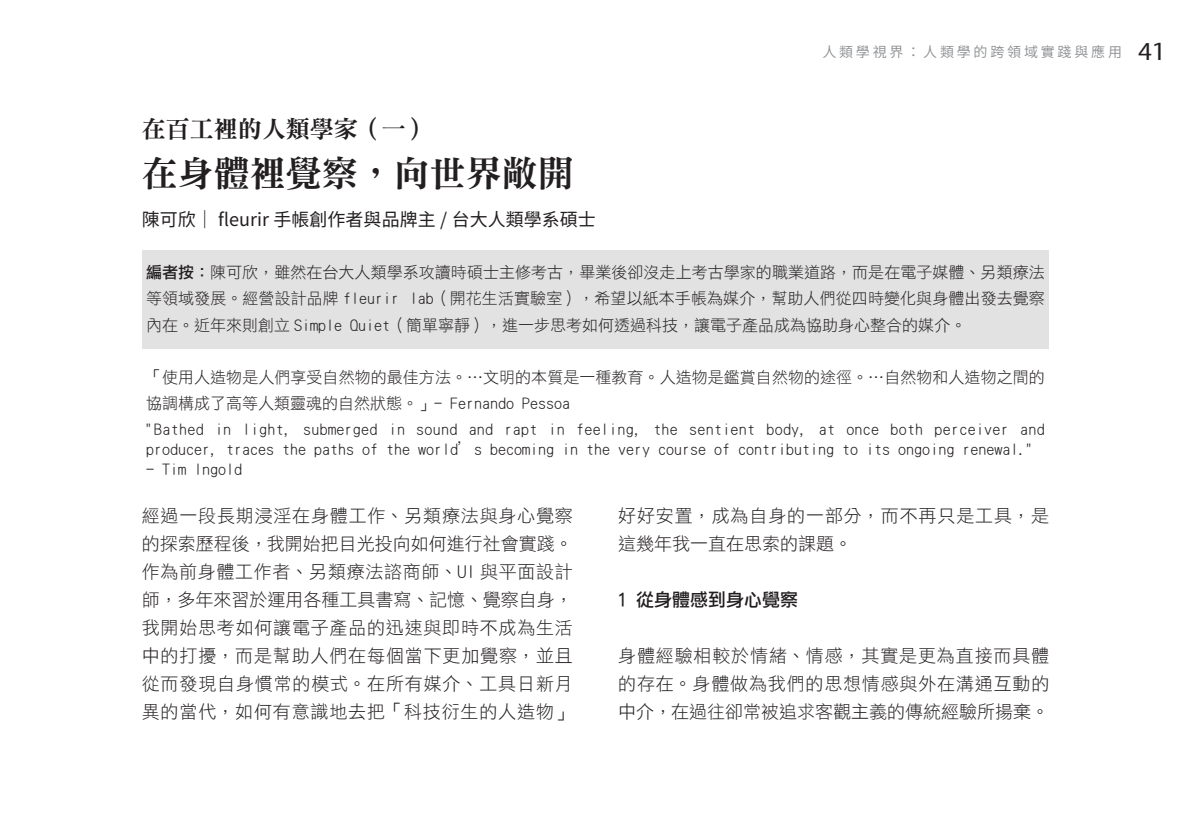
<style>
.page{position:relative;width:1191px;height:840px;background:#fff}
.page>*{position:absolute;margin:0;border:0;box-sizing:border-box;transform-origin:0 0}
.t1{font:36px "DFN Ming W9 WIN BF";color:#231f20}
.t2{font:24px "DFN Ming W9 WIN BF";color:#231f20}
.t3{font:18px/28px "DF Li Hei W3 WIN BF";letter-spacing:.045em;color:#231f20;text-align:justify}
.t4{font:18px "Noto Sans CJ Ktc";color:#231f20}
.t5{font:18px "DF Li Hei Md WIN BF";color:#231f20}
.t6{font:16px/26px "DF Li Hei W3 WIN BF";color:#231f20;text-align:justify}
.t7{font:600 14px "Noto Sans CJ Ktc";letter-spacing:.2em;color:#8b8d90}
.s1{font-family:"jf jinxuan fresh 2.1 Medium";font-weight:400;font-size:24px;color:#231f20}
.s2{font-family:"DF Li Hei Md WIN BF"}
</style>
<div class="page">
<div style="left:142px;top:250px;width:907px;height:98px;background:#e2e2e2"></div>
<h2 class="t2" style="left:142px;top:116px;width:289px">在百工裡的人類學家（一）</h2>
<h1 class="t1" style="left:142px;top:154px;width:433px">在身體裡覺察，向世界敞開</h1>
<p class="t4" style="left:142px;top:209px;width:455px">陳可欣｜ fleurir 手帳創作者與品牌主 / 台大人類學系碩士</p>
<p class="t7" style="left:822px;top:44px;width:344px">人類學視界：人類學的跨領域實踐與應用 <span class="s1">41</span></p>
<p class="t6" style="left:146px;top:259px;width:900px"><span class="s2">編者按：</span>陳可欣，雖然在台大人類學系攻讀時碩士主修考古，畢業後卻沒走上考古學家的職業道路，而是在電子媒體、另類療法等領域發展。經營設計品牌 fleurir lab（開花生活實驗室），希望以紙本手帳為媒介，幫助人們從四時變化與身體出發去覺察內在。近年來則創立 Simple Quiet（簡單寧靜），進一步思考如何透過科技，讓電子產品成為協助身心整合的媒介。</p>
<p class="t6" style="left:146px;top:363px;width:900px;text-align:left">「使用人造物是人們享受自然物的最佳方法。…文明的本質是一種教育。人造物是鑑賞自然物的途徑。…自然物和人造物之間的協調構成了高等人類靈魂的自然狀態。」- Fernando Pessoa<br>"Bathed in light, submerged in sound and rapt in feeling, the sentient body, at once both perceiver and</p>
<p class="t6" style="left:146px;top:435px;width:890px">producer, traces the paths of the world’s becoming in the very course of contributing to its ongoing renewal."</p>
<p class="t6" style="left:146px;top:455px;width:97px">- Tim Ingold</p>
<p class="t3" style="left:142px;top:501px;width:433px">經過一段長期浸淫在身體工作、另類療法與身心覺察的探索歷程後，我開始把目光投向如何進行社會實踐。作為前身體工作者、另類療法諮商師、UI 與平面設計師，多年來習於運用各種工具書寫、記憶、覺察自身，我開始思考如何讓電子產品的迅速與即時不成為生活中的打擾，而是幫助人們在每個當下更加覺察，並且從而發現自身慣常的模式。在所有媒介、工具日新月異的當代，如何有意識地去把「科技衍生的人造物」</p>
<p class="t3" style="left:618px;top:501px;width:432px">好好安置，成為自身的一部分，而不再只是工具，是這幾年我一直在思索的課題。</p>
<p class="t5" style="left:618px;top:590px;width:181px">1 從身體感到身心覺察</p>
<p class="t3" style="left:618px;top:641px;width:433px">身體經驗相較於情緒、情感，其實是更為直接而具體的存在。身體做為我們的思想情感與外在溝通互動的中介，在過往卻常被追求客觀主義的傳統經驗所揚棄。</p>
</div>
